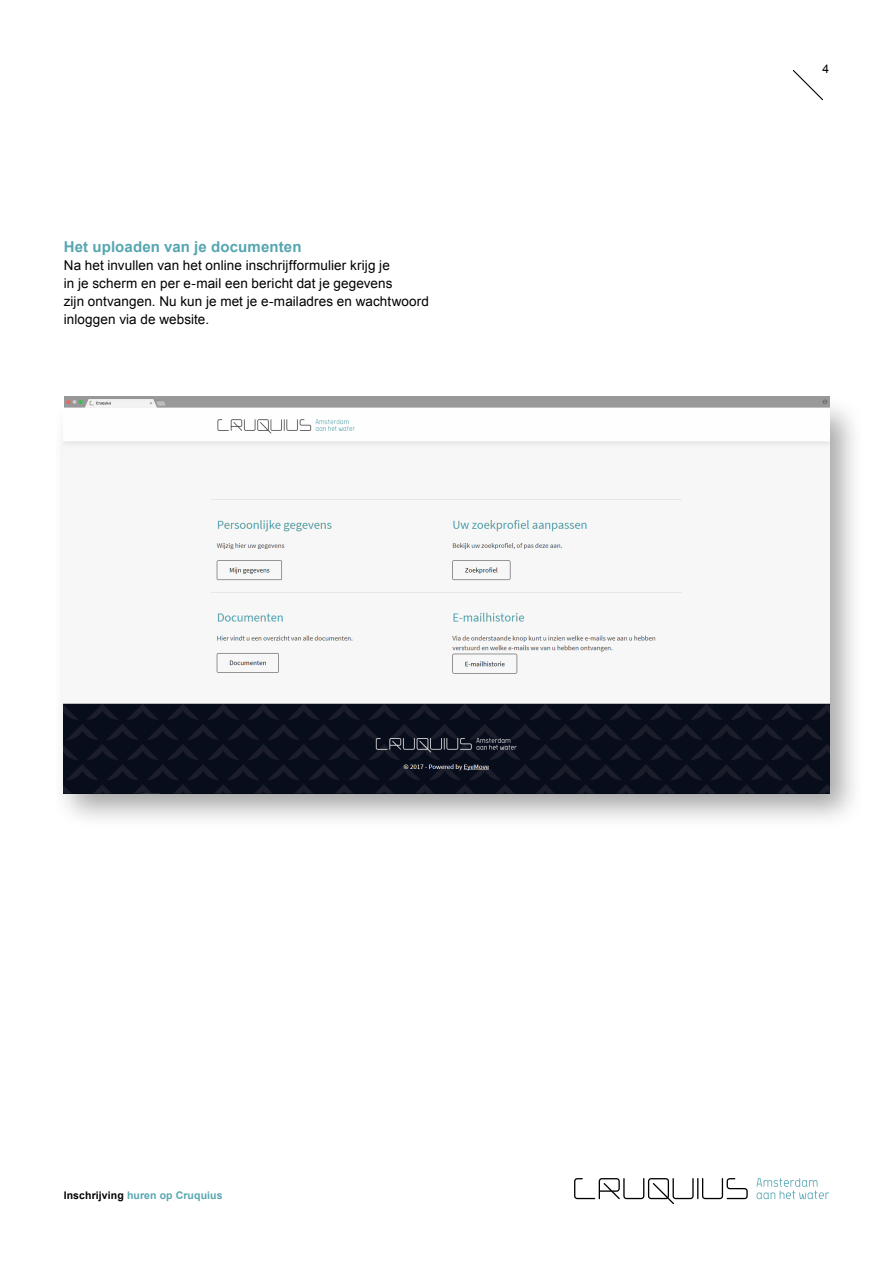
<style>
.page{position:relative;width:893px;height:1263px;background:#fff}
.page>*{position:absolute;margin:0;border:0;box-sizing:border-box;transform-origin:0 0}
.t1{font:700 15px "Arial";letter-spacing:.01em;color:#56a6b1}
.t2{font:13.5px/18px "Arial";letter-spacing:.005em;color:#000}
.t3{font:12px "Arial";color:#000}
.t4{font:700 10.5px "Arial";letter-spacing:.01em;color:#56a6b1}
.s1{color:#000}
</style>
<div class="page">
<svg style="left:792px;top:70px;width:31px;height:31px"></svg>
<svg style="left:756px;top:1178px;width:73px;height:21px"></svg>
<svg style="left:574px;top:1178px;width:174px;height:26px"></svg>
<div style="left:52px;top:395px;width:813px;height:435px;background:#000;opacity:.35"></div>
<img style="left:64px;top:396px;width:765px;height:398px">
<p class="t1" style="left:64px;top:237px;width:239px">Het uploaden van je documenten</p>
<p class="t2" style="left:64px;top:256px;width:367px">Na het invullen van het online inschrijfformulier krijg je<br>in je scherm en per e-mail een bericht dat je gegevens<br>zijn ontvangen. Nu kun je met je e-mailadres en wachtwoord inloggen via de website.</p>
<p class="t4" style="left:64px;top:1188px;width:160px"><span class="s1">Inschrijving</span> huren op Cruquius</p>
<p class="t3" style="left:822px;top:60px;width:8px">4</p>
</div>
